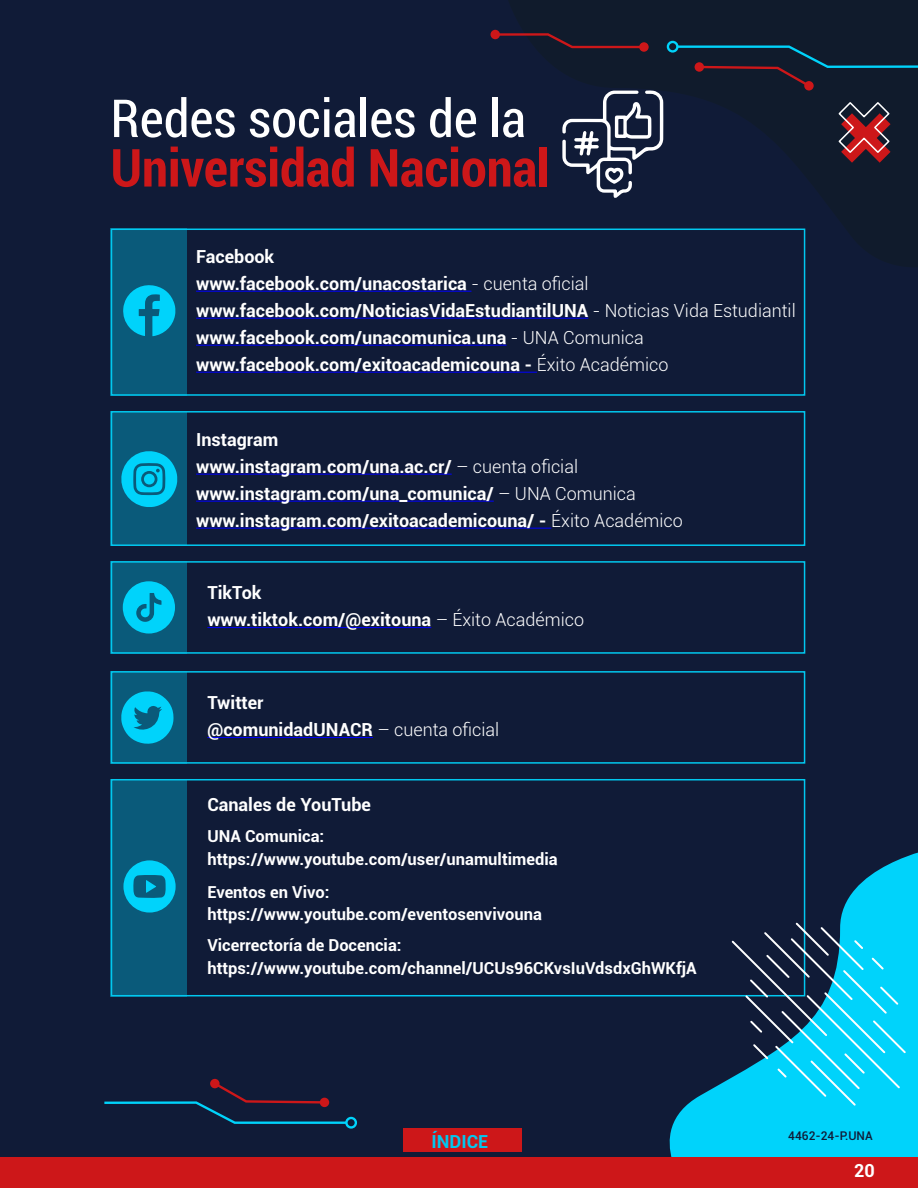
<style>
.page{position:relative;width:918px;height:1188px;background:#101b37}
.page>*{position:absolute;margin:0;border:0;box-sizing:border-box;transform-origin:0 0}
.t1{font:700 condensed 52.5px "Roboto";color:#cd1719}
.t2{font:condensed 52.5px "Roboto";color:#fff}
.t3{font:700 18px/27px "Roboto";color:#fff}
.t4{font:700 18px "Roboto";color:#01c8ef}
.t5{font:700 16.5px/22.5px "Roboto";color:#fff}
.t6{font:500 12px "Roboto";color:#101b37}
.s1{font-weight:300}
</style>
<div class="page">
<svg style="left:504px;top:0;width:414px;height:302px"></svg>
<svg style="left:837px;top:101px;width:54px;height:62px"></svg>
<svg style="left:637px;top:848px;width:281px;height:310px"></svg>
<div style="left:345px;top:1117px;width:12px;height:12px;border:2px solid #00d3fb;border-radius:50%"></div>
<svg style="left:104px;top:1081px;width:245px;height:44px"></svg>
<div style="left:210px;top:1079px;width:10px;height:9px;background:#cd1719;border-radius:50%"></div>
<div style="left:320px;top:1098px;width:9px;height:9px;background:#cd1719;border-radius:50%"></div>
<div style="left:667px;top:41px;width:12px;height:12px;border:2px solid #00d3fb;border-radius:50%"></div>
<svg style="left:494px;top:32px;width:152px;height:17px"></svg>
<div style="left:491px;top:30px;width:9px;height:9px;background:#cd1719;border-radius:50%"></div>
<div style="left:639px;top:42px;width:10px;height:10px;background:#cd1719;border-radius:50%"></div>
<svg style="left:675px;top:44px;width:243px;height:45px"></svg>
<div style="left:804px;top:81px;width:10px;height:10px;background:#cd1719;border-radius:50%"></div>
<div style="left:695px;top:62px;width:9px;height:10px;background:#cd1719;border-radius:50%"></div>
<hr style="left:196px;top:291px;width:275px;height:1px;background:#00f">
<hr style="left:196px;top:318px;width:392px;height:1px;background:#00f">
<hr style="left:196px;top:345px;width:311px;height:1px;background:#00f">
<hr style="left:196px;top:372px;width:341px;height:1px;background:#00f">
<div style="left:111px;top:229px;width:694px;height:167px;border:2px solid #01c8ef"></div>
<div style="left:111px;top:411px;width:694px;height:135px;border:2px solid #01c8ef"></div>
<div style="left:111px;top:671px;width:694px;height:93px;border:2px solid #01c8ef"></div>
<div style="left:111px;top:561px;width:694px;height:93px;border:2px solid #01c8ef"></div>
<div style="left:111px;top:779px;width:694px;height:217px;border:2px solid #01c8ef"></div>
<div style="left:111px;top:229px;width:76px;height:167px;background:#0a5a7a"></div>
<div style="left:111px;top:411px;width:76px;height:135px;background:#0a5a7a"></div>
<div style="left:111px;top:671px;width:76px;height:93px;background:linear-gradient(to right,#0a5a7a,#0a5a7a)"></div>
<div style="left:111px;top:561px;width:76px;height:93px;background:linear-gradient(to right,#0a5a7a,#0a5a7a)"></div>
<div style="left:111px;top:779px;width:76px;height:217px;background:#0a5a7a"></div>
<svg style="left:123px;top:285px;width:52px;height:51px"></svg>
<svg style="left:121px;top:451px;width:56px;height:56px"></svg>
<div style="left:144px;top:474px;width:11px;height:11px;background:#00d3fb;border-radius:50%"></div>
<svg style="left:121px;top:691px;width:53px;height:54px;background:#03a3c8"></svg>
<hr style="left:196px;top:474px;width:256px;height:1px;background:#00f">
<hr style="left:196px;top:501px;width:298px;height:1px;background:#00f">
<hr style="left:196px;top:528px;width:355px;height:1px;background:#00f">
<hr style="left:207px;top:737px;width:166px;height:1px;background:#00f">
<hr style="left:207px;top:627px;width:224px;height:1px;background:#00f">
<svg style="left:730px;top:921px;width:178px;height:186px"></svg>
<div style="left:0;top:1158px;width:918px;height:30px;background:#cd1719"></div>
<svg style="left:562px;top:90px;width:101px;height:108px"></svg>
<div style="left:403px;top:1128px;width:118px;height:24px;background:#cd1719"></div>
<svg style="left:123px;top:860px;width:53px;height:53px"></svg>
<svg style="left:123px;top:581px;width:52px;height:53px;background:#03abd1"></svg>
<h1 class="t2" style="left:111px;top:82px;width:417px">Redes sociales de la</h1>
<h1 class="t1" style="left:111px;top:131px;width:441px">Universidad Nacional</h1>
<p class="t3" style="left:196px;top:242px;width:601px">Facebook<br>www.facebook.com/unacostarica <span class="s1">- cuenta oficial </span>www.facebook.com/NoticiasVidaEstudiantilUNA <span class="s1">- Noticias Vida Estudiantil </span>www.facebook.com/unacomunica.una <span class="s1">- UNA Comunica </span>www.facebook.com/exitoacademicouna - <span class="s1">Éxito Académico</span></p>
<p class="t3" style="left:196px;top:425px;width:488px">Instagram<br>www.instagram.com/una.ac.cr/ <span class="s1">– cuenta oficial </span>www.instagram.com/una_comunica/ <span class="s1">– UNA Comunica </span>www.instagram.com/exitoacademicouna/ - <span class="s1">Éxito Académico</span></p>
<p class="t3" style="left:207px;top:579px;width:378px">TikTok<br>www.tiktok.com/@exitouna <span class="s1">– Éxito Académico</span></p>
<p class="t3" style="left:207px;top:689px;width:294px">Twitter<br>@comunidadUNACR <span class="s1">– cuenta oficial</span></p>
<p class="t3" style="left:207px;top:791px;width:165px">Canales de YouTube</p>
<p class="t5" style="left:207px;top:825px;width:352px">UNA Comunica: https://www.youtube.com/user/unamultimedia</p>
<p class="t5" style="left:207px;top:880px;width:336px">Eventos en Vivo: https://www.youtube.com/eventosenvivouna</p>
<p class="t5" style="left:207px;top:934px;width:491px">Vicerrectoría de Docencia: https://www.youtube.com/channel/UCUs96CKvsIuVdsdxGhWKfjA</p>
<p class="t4" style="left:432px;top:1128px;width:58px">ÍNDICE</p>
<p class="t6" style="left:788px;top:1128px;width:86px">4462-24-P.UNA</p>
<p class="t3" style="left:854px;top:1157px;width:22px">20</p>
</div>
